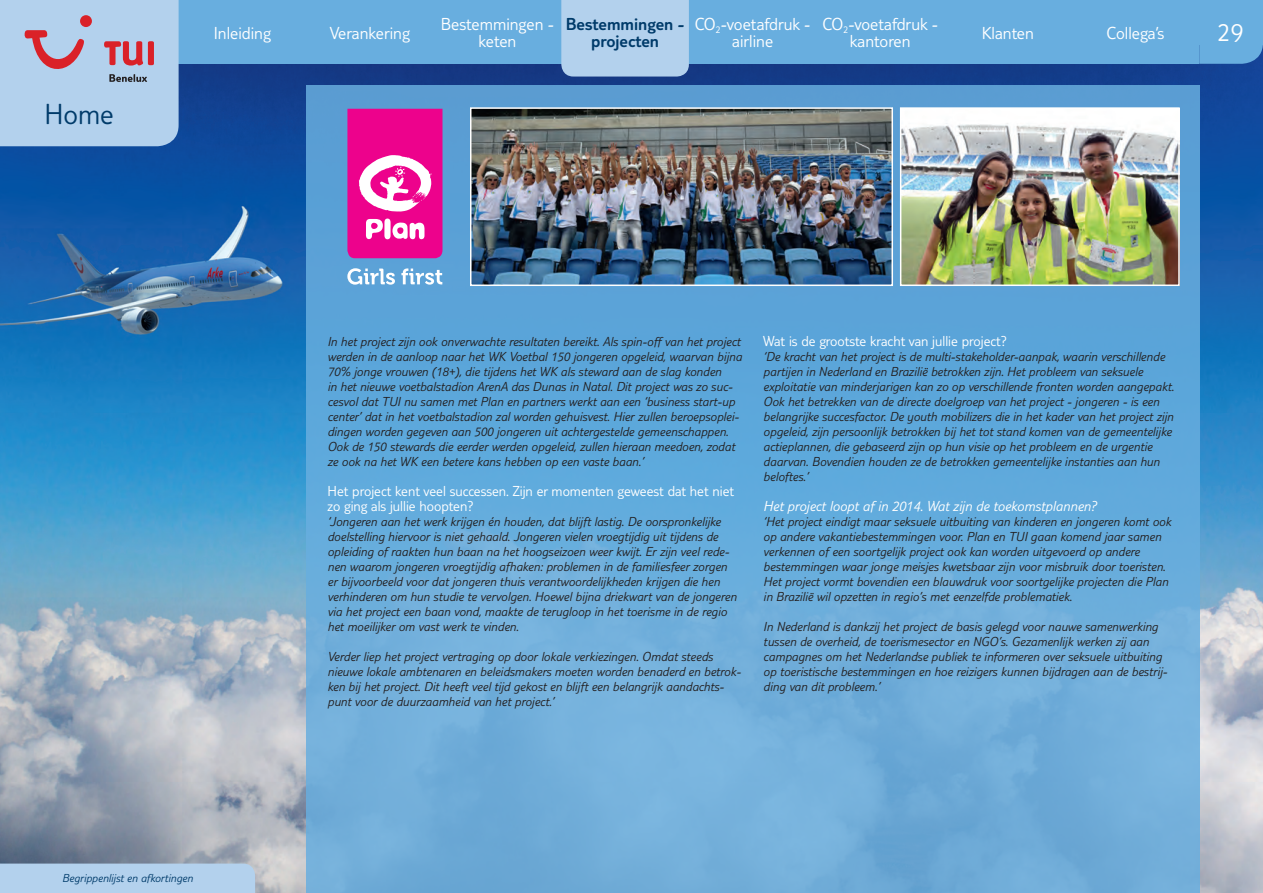
<style>
.page{position:relative;width:1263px;height:893px;background:#fff}
.page>*{position:absolute;margin:0;border:0;box-sizing:border-box;transform-origin:0 0}
.t1{font:300 30px "TUI Type";color:#003b6a}
.t2{font:300 27px "TUI Type";color:#fff}
.t3{font:300 18px/16.5px "TUI Type";color:#fff;text-align:center}
.t4{font:300 18px/16.5px "TUI Type";color:#003b6a;text-align:center}
.t5{font:300 15px/15px "TUI Type";color:#fff}
.t6{font:italic 300 15px "TUI Type";color:#fff}
.t7{font:italic 300 13.5px/15px "TUI Type";color:#231f20}
.t8{font:italic 300 12px "TUI Type";color:#003b6a}
</style>
<div class="page">
<img style="left:0;top:64px;width:1263px;height:829px">
<div style="left:179px;top:0;width:1020px;height:64px;background:#68aedf"></div>
<div style="left:1199px;top:0;width:64px;height:64px;background:#68aedf"></div>
<svg style="left:0;top:0;width:179px;height:146px;background:#b3c5e0"></svg>
<div style="left:80px;top:15px;width:12px;height:12px;background:#da2128;border-radius:50%"></div>
<div style="left:306px;top:85px;width:893px;height:808px;background:linear-gradient(to bottom,#559dd6,#76b3dc)"></div>
<div style="left:0;top:864px;width:255px;height:29px;background:#b3d1ed"></div>
<div style="left:560px;top:0;width:130px;height:78px;background:#b3d1ed"></div>
<svg style="left:347px;top:268px;width:48px;height:17px"></svg>
<svg style="left:401px;top:268px;width:41px;height:17px"></svg>
<svg style="left:347px;top:109px;width:95px;height:149px"></svg>
<img style="left:473px;top:110px;width:417px;height:173px">
<div style="left:470px;top:107px;width:423px;height:179px;border:2px solid #fff"></div>
<img style="left:903px;top:110px;width:274px;height:173px">
<div style="left:900px;top:107px;width:280px;height:179px;border:2px solid #fff"></div>
<h1 class="t1" style="left:44px;top:97px;width:71px">Home</h1>
<h3 class="t3" style="left:214px;top:24px;width:59px">Inleiding</h3>
<h3 class="t3" style="left:330px;top:24px;width:81px">Verankering</h3>
<h3 class="t3" style="left:441px;top:16px;width:115px">Bestemmingen - keten</h3>
<h3 class="t4" style="left:566px;top:16px;width:120px">Bestemmingen - projecten</h3>
<h3 class="t3" style="left:695px;top:16px;width:117px">CO<sub>2</sub>-voetafdruk - airline</h3>
<h3 class="t3" style="left:822px;top:16px;width:117px">CO<sub>2</sub>-voetafdruk - kantoren</h3>
<h3 class="t3" style="left:982px;top:24px;width:54px">Klanten</h3>
<h3 class="t3" style="left:1106px;top:24px;width:59px">Collega’s</h3>
<h2 class="t2" style="left:1218px;top:17px;width:27px">29</h2>
<p class="t8" style="left:62px;top:871px;width:132px">Begrippenlijst en afkortingen</p>
<p class="t7" style="left:327px;top:334px;width:416px">In het project zijn ook onverwachte resultaten bereikt. Als spin-off van het project werden in de aanloop naar het WK Voetbal 150 jongeren opgeleid, waarvan bijna 70% jonge vrouwen (18+), die tijdens het WK als steward aan de slag konden<br>in het nieuwe voetbalstadion ArenA das Dunas in Natal. Dit project was zo suc&shy;cesvol dat TUI nu samen met Plan en partners werkt aan een ‘business start-up center’ dat in het voetbalstadion zal worden gehuisvest. Hier zullen beroepsoplei&shy;dingen worden gegeven aan 500 jongeren uit achtergestelde gemeenschappen.<br>Ook de 150 stewards die eerder werden opgeleid, zullen hieraan meedoen, zodat ze ook na het WK een betere kans hebben op een vaste baan.’</p>
<p class="t5" style="left:327px;top:483px;width:408px">Het project kent veel successen. Zijn er momenten geweest dat het niet zo ging als jullie hoopten?</p>
<p class="t7" style="left:327px;top:514px;width:411px">‘Jongeren aan het werk krijgen én houden, dat blijft lastig. De oorspronkelijke doelstelling hiervoor is niet gehaald. Jongeren vielen vroegtijdig uit tijdens de opleiding of raakten hun baan na het hoogseizoen weer kwijt. Er zijn veel rede&shy;nen waarom jongeren vroegtijdig afhaken: problemen in de familiesfeer zorgen er bijvoorbeeld voor dat jongeren thuis verantwoordelijkheden krijgen die hen verhinderen om hun studie te vervolgen. Hoewel bijna driekwart van de jongeren via het project een baan vond, maakte de terugloop in het toerisme in de regio het moeilijker om vast werk te vinden.</p>
<p class="t7" style="left:327px;top:649px;width:415px">Verder liep het project vertraging op door lokale verkiezingen. Omdat steeds nieuwe lokale ambtenaren en beleidsmakers moeten worden benaderd en betrok&shy;ken bij het project. Dit heeft veel tijd gekost en blijft een belangrijk aandachts&shy;punt voor de duurzaamheid van het project.’</p>
<p class="t5" style="left:763px;top:333px;width:246px">Wat is de grootste kracht van jullie project?</p>
<p class="t7" style="left:763px;top:349px;width:412px">‘De kracht van het project is de multi-stakeholder-aanpak, waarin verschillende partijen in Nederland en Brazilië betrokken zijn. Het probleem van seksuele exploitatie van minderjarigen kan zo op verschillende fronten worden aangepakt.<br>Ook het betrekken van de directe doelgroep van het project - jongeren - is een belangrijke succesfactor. De youth mobilizers die in het kader van het project zijn opgeleid, zijn persoonlijk betrokken bij het tot stand komen van de gemeentelijke actieplannen, die gebaseerd zijn op hun visie op het probleem en de urgentie daarvan. Bovendien houden ze de betrokken gemeentelijke instanties aan hun beloftes.’</p>
<p class="t6" style="left:763px;top:498px;width:335px">Het project loopt af in 2014. Wat zijn de toekomstplannen?</p>
<p class="t7" style="left:763px;top:514px;width:409px">‘Het project eindigt maar seksuele uitbuiting van kinderen en jongeren komt ook op andere vakantiebestemmingen voor. Plan en TUI gaan komend jaar samen verkennen of een soortgelijk project ook kan worden uitgevoerd op andere bestemmingen waar jonge meisjes kwetsbaar zijn voor misbruik door toeristen.<br>Het project vormt bovendien een blauwdruk voor soortgelijke projecten die Plan in Brazilië wil opzetten in regio’s met eenzelfde problematiek.</p>
<p class="t7" style="left:763px;top:619px;width:405px">In Nederland is dankzij het project de basis gelegd voor nauwe samenwerking tussen de overheid, de toerismesector en NGO’s. Gezamenlijk werken zij aan campagnes om het Nederlandse publiek te informeren over seksuele uitbuiting op toeristische bestemmingen en hoe reizigers kunnen bijdragen aan de bestrij&shy;ding van dit probleem.’</p>
</div>
